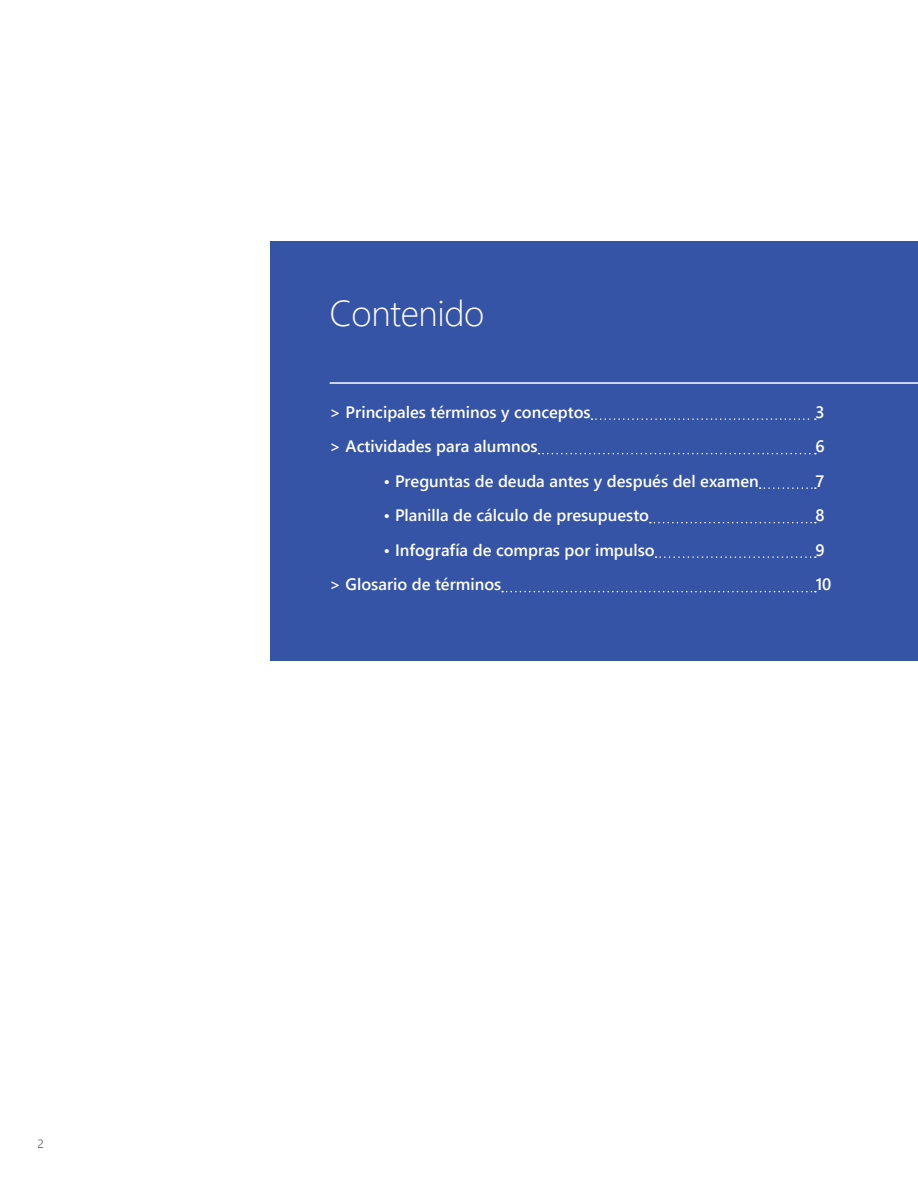
<style>
.page{position:relative;width:918px;height:1188px;background:#fff}
.page>*{position:absolute;margin:0;border:0;box-sizing:border-box;transform-origin:0 0}
.t1{font:300 36px "Segoe UI";letter-spacing:-.01em;color:#fff}
.t2{font:600 16.5px "Segoe UI";color:#fff}
.t3{font:12px "Segoe UI";color:#757272}
</style>
<div class="page">
<div style="left:270px;top:242px;width:648px;height:420px;background:#3654a5"></div>
<svg style="left:591px;top:418px;width:225px;height:2px"></svg>
<svg style="left:538px;top:453px;width:278px;height:1px"></svg>
<svg style="left:760px;top:487px;width:56px;height:2px"></svg>
<svg style="left:650px;top:522px;width:166px;height:1px"></svg>
<svg style="left:656px;top:556px;width:160px;height:2px"></svg>
<svg style="left:502px;top:591px;width:314px;height:1px"></svg>
<hr style="left:330px;top:382px;width:588px;height:2px;background:#fff">
<p class="t3" style="left:38px;top:1135px;width:8px">2</p>
<h1 class="t1" style="left:330px;top:286px;width:156px">Contenido</h1>
<p class="t2" style="left:330px;top:399px;width:263px">&gt; Principales términos y conceptos</p>
<p class="t2" style="left:816px;top:399px;width:11px">3</p>
<p class="t2" style="left:330px;top:434px;width:210px">&gt; Actividades para alumnos</p>
<p class="t2" style="left:816px;top:434px;width:11px">6</p>
<p class="t2" style="left:384px;top:468px;width:377px">• Preguntas de deuda antes y después del examen</p>
<p class="t2" style="left:816px;top:468px;width:10px">7</p>
<p class="t2" style="left:384px;top:503px;width:267px">• Planilla de cálculo de presupuesto</p>
<p class="t2" style="left:816px;top:503px;width:11px">8</p>
<p class="t2" style="left:384px;top:537px;width:273px">• Infografía de compras por impulso</p>
<p class="t2" style="left:816px;top:537px;width:11px">9</p>
<p class="t2" style="left:330px;top:572px;width:173px">&gt; Glosario de términos</p>
<p class="t2" style="left:816px;top:572px;width:17px">10</p>
</div>
